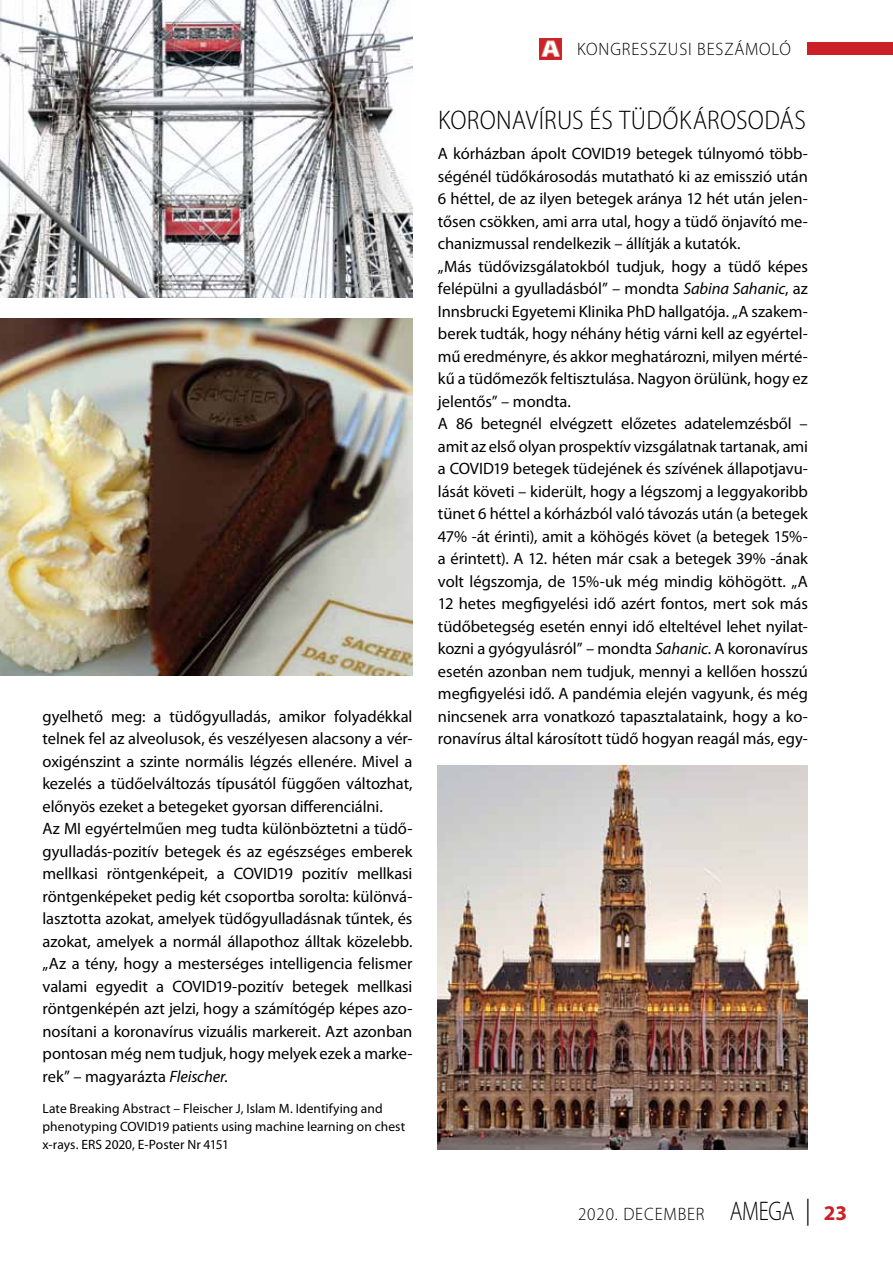
<style>
.page{position:relative;width:893px;height:1263px;background:#fff}
.page>*{position:absolute;margin:0;border:0;box-sizing:border-box;transform-origin:0 0}
.t1{font:300 semi-condensed 27px "Myriad Pro";letter-spacing:.01em;color:#000}
.t2{font:300 18px "Myriad Pro";letter-spacing:.05em;color:#000;scale:.95 1}
.t3{font:16.5px/22.5px "Myriad Pro";letter-spacing:-.005em;color:#000}
.t4{font:13.5px/18px "Myriad Pro";letter-spacing:.005em;color:#000}
.s1{font-style:italic}
.s2{font-size:27px}
.s3{font-size:27px;color:#000101}
.s4{font-weight:700;font-size:21px;color:#cc2027}
</style>
<div class="page">
<div style="left:808px;top:43px;width:85px;height:12px;background:#cc2027"></div>
<img style="left:540px;top:38px;width:21px;height:22px">
<img style="left:0;top:0;width:412px;height:298px">
<img style="left:0;top:318px;width:412px;height:357px">
<img style="left:438px;top:765px;width:370px;height:384px">
<p class="t3" style="left:43px;top:705px;width:371px">gyelhető meg: a tüdőgyulladás, amikor folyadékkal telnek fel az alveolusok, és veszélyesen alacsony a vér&shy;oxigénszint a szinte normális légzés ellenére. Mivel a kezelés a tüdőelváltozás típusától függően változhat, előnyös ezeket a betegeket gyorsan differenciálni.<br>Az MI egyértelműen meg tudta különböztetni a tüdő&shy;gyulladás-pozitív betegek és az egészséges emberek mellkasi röntgenképeit, a COVID19 pozitív mellkasi röntgenképeket pedig két csoportba sorolta: különvá&shy;lasztotta azokat, amelyek tüdőgyulladásnak tűntek, és azokat, amelyek a normál állapothoz álltak közelebb. „Az a tény, hogy a mesterséges intelligencia felismer valami egyedit a COVID19-pozitív betegek mellkasi röntgenképén azt jelzi, hogy a számítógép képes azo&shy;nosítani a koronavírus vizuális markereit. Azt azonban pontosan még nem tudjuk, hogy melyek ezek a marke&shy;rek” – magyarázta <span class="s1">Fleischer.</span></p>
<p class="t4" style="left:43px;top:1099px;width:364px">Late Breaking Abstract – Fleischer J, Islam M. Identifying and phenotyping COVID19 patients using machine learning on chest x-rays. ERS 2020, E-Poster Nr 4151</p>
<p class="t2" style="left:577px;top:39px;width:227px">KONGRESSZUSI BESZÁMOLÓ</p>
<h1 class="t1" style="left:438px;top:105px;width:369px">KORONAVÍRUS ÉS TÜDŐKÁROSODÁS</h1>
<p class="t3" style="left:438px;top:142px;width:371px">A kórházban ápolt COVID19 betegek túlnyomó több&shy;ségénél tüdőkárosodás mutatható ki az emisszió után 6 héttel, de az ilyen betegek aránya 12 hét után jelen&shy;tősen csökken, ami arra utal, hogy a tüdő önjavító me&shy;chanizmussal rendelkezik – állítják a kutatók.<br>„Más tüdővizsgálatokból tudjuk, hogy a tüdő képes felépülni a gyulladásból” – mondta <span class="s1">Sabina Sahanic</span>, az Innsbrucki Egyetemi Klinika PhD hallgatója. „A szakem&shy;berek tudták, hogy néhány hétig várni kell az egyértel&shy;mű eredményre, és akkor meghatározni, milyen mérté&shy;kű a tüdőmezők feltisztulása. Nagyon örülünk, hogy ez jelentős” – mondta.<br>A 86 betegnél elvégzett előzetes adatelemzésből – amit az első olyan prospektív vizsgálatnak tartanak, ami a COVID19 betegek tüdejének és szívének állapotjavu&shy;lását követi – kiderült, hogy a légszomj a leggyakoribb tünet 6 héttel a kórházból való távozás után (a betegek 47% -át érinti), amit a köhögés követ (a betegek 15%- a érintett). A 12. héten már csak a betegek 39% -ának volt légszomja, de 15%-uk még mindig köhögött. „A 12 hetes megfigyelési idő azért fontos, mert sok más tüdőbetegség esetén ennyi idő elteltével lehet nyilat&shy;kozni a gyógyulásról” – mondta <span class="s1">Sahanic</span>. A koronavírus esetén azonban nem tudjuk, mennyi a kellően hosszú megfigyelési idő. A pandémia elején vagyunk, és még nincsenek arra vonatkozó tapasztalataink, hogy a ko&shy;ronavírus által károsított tüdő hogyan reagál más, egy-</p>
<p class="t2" style="left:578px;top:1204px;width:285px">2020. DECEMBER <span class="s2">AMEGA</span> <span class="s3">|</span> <span class="s4">23</span></p>
</div>
